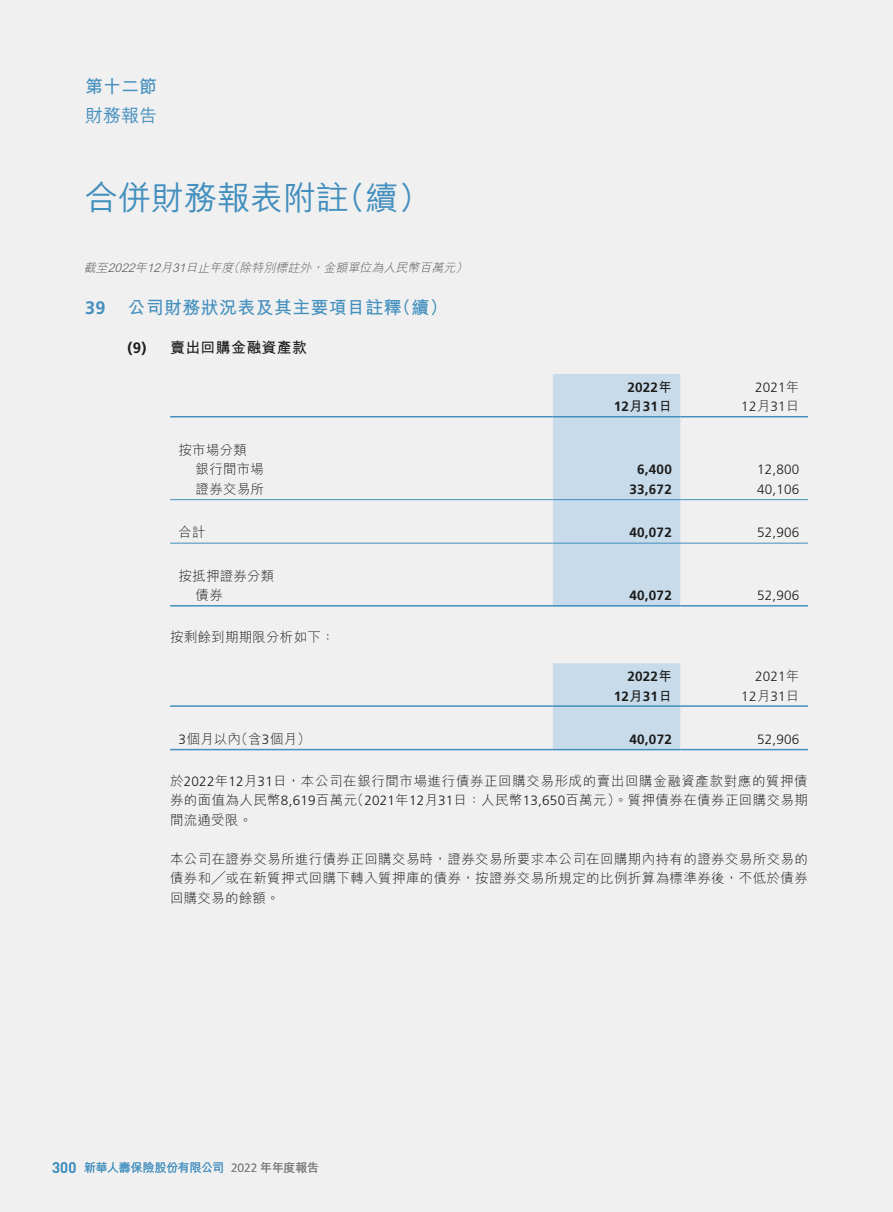
<style>
.page{position:relative;width:893px;height:1212px;background:#f0f0f0}
.page>*{position:absolute;margin:0;border:0;box-sizing:border-box;transform-origin:0 0}
.t1{font:500 33px "M Hei HK";color:#438fbe}
.t2{font:700 18px "M Hei HK";letter-spacing:.015em;color:#438fbe}
.t3{font:500 18px "M Hei HK";color:#438fbe}
.t4{font:700 15px "M Hei HK";letter-spacing:.015em;color:#1c1c1b}
.t5{font:500 15px "DIN";color:#438fbe}
.t6{font:300 13.5px/19.5px "M Hei HK";letter-spacing:.03em;color:#1c1c1b}
.t7{font:300 13.5px "Frutiger LT Std";letter-spacing:.015em;color:#1c1c1b}
.t8{font:700 13.5px "Frutiger LT Std";letter-spacing:.015em;color:#1c1c1b}
.t9{font:italic 300 12px "M Hei HK";color:#575756}
.t10{font:500 12px "M Hei HK";letter-spacing:-.02em;color:#438fbe}
.s1{font-family:"Frutiger LT Std"}
.s2{font-family:"M Hei HK"}
.s3{font-family:"Frutiger LT Std";font-weight:300;color:#7c7b7b}
.s4{color:#7c7b7b}
</style>
<div class="page">
<div style="left:553px;top:374px;width:127px;height:231px;background:#c8dbeb"></div>
<hr style="left:170px;top:416px;width:383px;height:1px;background:#438fbe">
<hr style="left:553px;top:416px;width:127px;height:1px;background:#438fbe">
<hr style="left:680px;top:416px;width:128px;height:1px;background:#438fbe">
<hr style="left:170px;top:499px;width:383px;height:1px;background:#438fbe">
<hr style="left:553px;top:499px;width:127px;height:1px;background:#438fbe">
<hr style="left:680px;top:499px;width:128px;height:1px;background:#438fbe">
<hr style="left:170px;top:543px;width:383px;height:1px;background:#438fbe">
<hr style="left:553px;top:543px;width:127px;height:1px;background:#438fbe">
<hr style="left:680px;top:543px;width:128px;height:1px;background:#438fbe">
<hr style="left:170px;top:605px;width:383px;height:1px;background:#438fbe">
<hr style="left:553px;top:605px;width:127px;height:1px;background:#438fbe">
<hr style="left:680px;top:605px;width:128px;height:1px;background:#438fbe">
<div style="left:553px;top:663px;width:127px;height:86px;background:#c8dbeb"></div>
<hr style="left:170px;top:705px;width:383px;height:2px;background:#438fbe">
<hr style="left:553px;top:705px;width:127px;height:2px;background:#438fbe">
<hr style="left:680px;top:705px;width:128px;height:2px;background:#438fbe">
<hr style="left:170px;top:749px;width:383px;height:1px;background:#438fbe">
<hr style="left:553px;top:749px;width:127px;height:1px;background:#438fbe">
<hr style="left:680px;top:749px;width:128px;height:1px;background:#438fbe">
<h2 class="t2" style="left:85px;top:73px;width:73px">第十二節</h2>
<h2 class="t3" style="left:85px;top:103px;width:73px">財務報告</h2>
<h1 class="t1" style="left:85px;top:174px;width:348px">合併財務報表附註（續）</h1>
<p class="t9" style="left:84px;top:259px;width:389px">截至2022年12月31日止年度（除特別標註外，金額單位為人民幣百萬元）</p>
<h2 class="t2" style="left:85px;top:294px;width:364px"><span class="s1">39</span> 公司財務狀況表及其主要項目註釋（續）</h2>
<p class="t4" style="left:128px;top:336px;width:181px"><span class="s1">(9)</span> 賣出回購金融資產款</p>
<p class="t6" style="left:196px;top:439px;width:70px;text-indent:-17px">按市場分類<br>銀行間市場</p>
<p class="t8" style="left:627px;top:379px;width:46px">2022<span class="s2">年</span></p>
<p class="t7" style="left:755px;top:379px;width:46px">2021<span class="s2">年</span></p>
<p class="t8" style="left:614px;top:399px;width:60px">12<span class="s2">月</span>31<span class="s2">日</span></p>
<p class="t7" style="left:741px;top:399px;width:60px">12<span class="s2">月</span>31<span class="s2">日</span></p>
<p class="t8" style="left:637px;top:462px;width:36px">6,400</p>
<p class="t7" style="left:757px;top:462px;width:44px">12,800</p>
<p class="t6" style="left:196px;top:478px;width:70px">證券交易所</p>
<p class="t8" style="left:629px;top:481px;width:44px">33,672</p>
<p class="t7" style="left:757px;top:481px;width:44px">40,106</p>
<p class="t6" style="left:179px;top:522px;width:29px">合計</p>
<p class="t8" style="left:629px;top:525px;width:44px">40,072</p>
<p class="t7" style="left:757px;top:525px;width:44px">52,906</p>
<p class="t6" style="left:196px;top:566px;width:80px;text-indent:-17px">按抵押證券分類債券</p>
<p class="t8" style="left:629px;top:588px;width:44px">40,072</p>
<p class="t7" style="left:757px;top:588px;width:44px">52,906</p>
<p class="t6" style="left:170px;top:627px;width:166px">按剩餘到期期限分析如下：</p>
<p class="t8" style="left:627px;top:668px;width:46px">2022<span class="s2">年</span></p>
<p class="t7" style="left:755px;top:669px;width:46px">2021<span class="s2">年</span></p>
<p class="t8" style="left:614px;top:688px;width:60px">12<span class="s2">月</span>31<span class="s2">日</span></p>
<p class="t7" style="left:741px;top:688px;width:60px">12<span class="s2">月</span>31<span class="s2">日</span></p>
<p class="t6" style="left:179px;top:729px;width:134px"><span class="s1">3</span>個月以內（含<span class="s1">3</span>個月）</p>
<p class="t8" style="left:629px;top:731px;width:44px">40,072</p>
<p class="t7" style="left:757px;top:732px;width:44px">52,906</p>
<p class="t6" style="left:170px;top:771px;width:639px;text-align:justify">於<span class="s1">2022</span>年<span class="s1">12</span>月<span class="s1">31</span>日，本公司在銀行間市場進行債券正回購交易形成的賣出回購金融資產款對應的質押債券的面值為人民幣<span class="s1">8,619</span>百萬元（<span class="s1">2021</span>年<span class="s1">12</span>月<span class="s1">31</span>日：人民幣<span class="s1">13,650</span>百萬元）。質押債券在債券正回購交易期間流通受限。</p>
<p class="t6" style="left:170px;top:849px;width:639px;text-align:justify">本公司在證券交易所進行債券正回購交易時，證券交易所要求本公司在回購期內持有的證券交易所交易的債券和╱或在新質押式回購下轉入質押庫的債券，按證券交易所規定的比例折算為標準券後，不低於債券回購交易的餘額。</p>
<p class="t5" style="left:52px;top:1157px;width:26px">300</p>
<p class="t10" style="left:84px;top:1158px;width:237px">新華人壽保險股份有限公司 <span class="s3">2022</span> <span class="s4">年年度報告</span></p>
</div>
